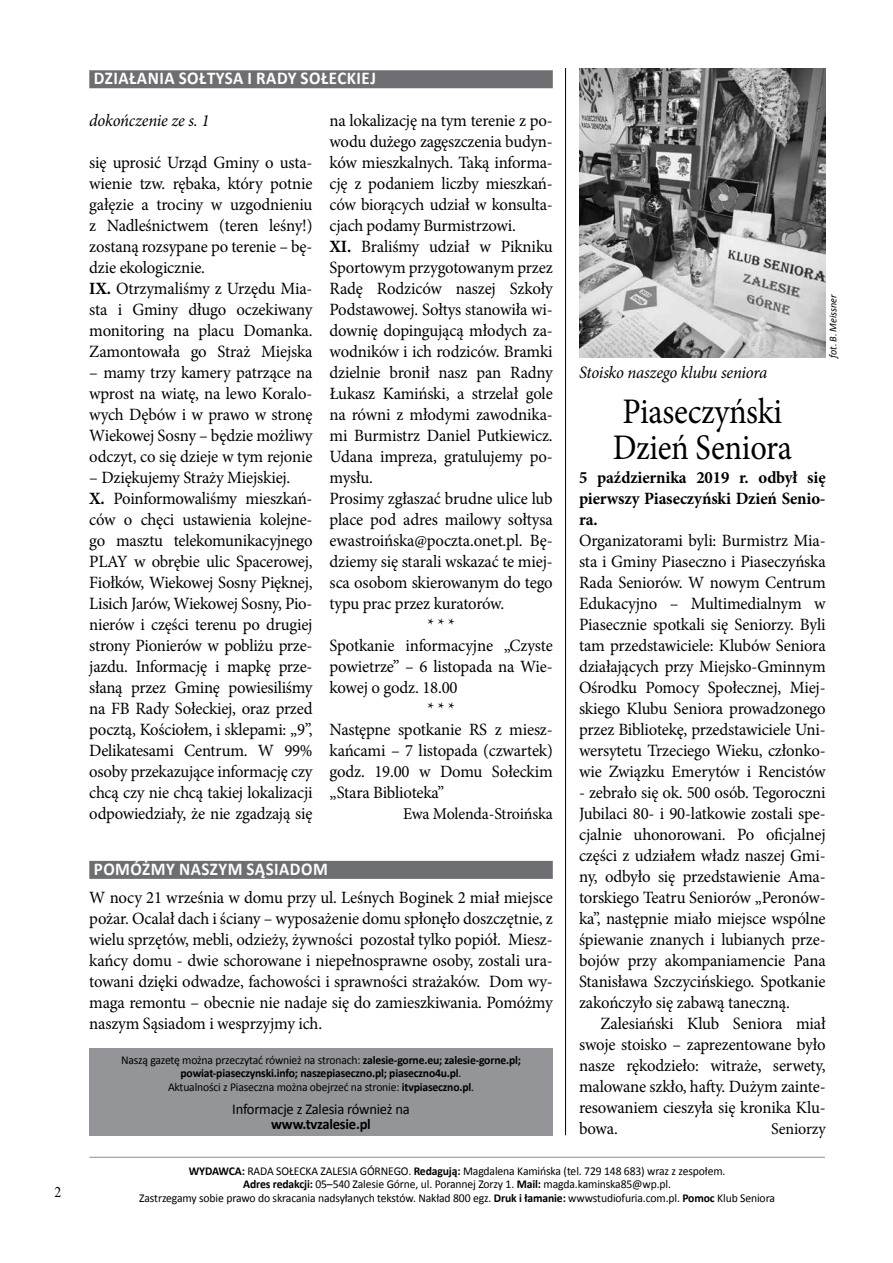
<style>
.page{position:relative;width:893px;height:1263px;background:#fff}
.page>*{position:absolute;margin:0;border:0;box-sizing:border-box;transform-origin:0 0}
.t1{font:36px/36px "Minion Pro";letter-spacing:-.01em;color:#000;scale:.9 1}
.t2{font:700 18px "Calibri";letter-spacing:.03em;color:#fff;scale:.94 1}
.t3{font:17.25px/21px "Minion Pro";letter-spacing:-.015em;color:#000;text-align:justify}
.t4{font:700 17.25px/21px "Minion Pro";letter-spacing:-.01em;color:#000;text-align:justify}
.t5{font:italic 17.25px "Minion Pro";letter-spacing:-.015em;color:#000}
.t6{font:16.5px "Minion Pro";letter-spacing:-.01em;color:#000}
.t7{font:15px "Calibri";letter-spacing:-.015em;color:#000}
.t8{font:700 15px "Calibri";letter-spacing:-.015em;color:#000}
.t9{font:15px "Times CE Medium";color:#000;scale:.9 1}
.t10{font:12px/13.5px "Calibri";letter-spacing:-.01em;color:#000;text-align:center}
.t11{font:700 12px/13.5px "Calibri";letter-spacing:-.015em;color:#000;text-align:center}
.t12{font:italic 10.5px "Calibri";letter-spacing:-.01em;color:#000}
.s1{font-weight:700}
.s2{font-weight:400}
</style>
<div class="page">
<hr style="left:89px;top:1157px;width:736px;height:1px;background:#939598">
<div style="left:89px;top:1048px;width:464px;height:87px;background:#939598"></div>
<div style="left:89px;top:70px;width:464px;height:18px;background:#6d6e71"></div>
<img style="left:579px;top:68px;width:247px;height:289px">
<hr style="left:565px;top:68px;width:1px;height:1067px;background:#000">
<div style="left:89px;top:861px;width:464px;height:18px;background:#6d6e71"></div>
<p class="t9" style="left:54px;top:1183px;width:9px">2</p>
<p class="t2" style="left:94px;top:67px;width:302px">Działania Sołtysa i Rady Sołeckiej</p>
<p class="t5" style="left:89px;top:109px;width:122px">dokończenie ze s. 1</p>
<p class="t3" style="left:89px;top:152px;width:225px;text-align:left">się uprosić Urząd Gminy o usta&shy;wienie tzw. rębaka, który potnie gałęzie a trociny w uzgodnieniu z Nadleśnictwem (teren leśny!) zostaną rozsypane po terenie – bę&shy;dzie ekologicznie.<br><span class="s1">IX.</span> Otrzymaliśmy z Urzędu Mia&shy;sta i Gminy długo oczekiwany monitoring na placu Domanka.<br>Zamontowała go Straż Miejska</p>
<p class="t3" style="left:89px;top:362px;width:225px">– mamy trzy kamery patrzące na wprost na wiatę, na lewo Koralo&shy;wych Dębów i w prawo w stronę Wiekowej Sosny – będzie możliwy odczyt, co się dzieje w tym rejonie</p>
<p class="t3" style="left:89px;top:467px;width:225px;text-align:left">– Dziękujemy Straży Miejskiej.<br><span class="s1">X.</span> Poinformowaliśmy mieszkań&shy;ców o chęci ustawienia kolejne&shy;go masztu telekomunikacyjnego PLAY w obrębie ulic Spacerowej, Fiołków, Wiekowej Sosny Pięknej, Lisich Jarów, Wiekowej Sosny, Pio&shy;nierów i części terenu po drugiej strony Pionierów w pobliżu prze&shy;jazdu. Informację i mapkę prze&shy;słaną przez Gminę powiesiliśmy na FB Rady Sołeckiej, oraz przed pocztą, Kościołem, i sklepami: „9”, Delikatesami Centrum. W 99% osoby przekazujące informację czy chcą czy nie chcą takiej lokalizacji odpowiedziały, że nie zgadzają się</p>
<p class="t3" style="left:330px;top:110px;width:225px">na lokalizację na tym terenie z po-</p>
<p class="t3" style="left:330px;top:131px;width:225px">wodu dużego zagęszczenia budyn-</p>
<p class="t3" style="left:330px;top:152px;width:225px">ków mieszkalnych. Taką informa-</p>
<p class="t3" style="left:330px;top:173px;width:225px">cję z podaniem liczby mieszkań-</p>
<p class="t3" style="left:330px;top:194px;width:225px">ców biorących udział w konsulta-</p>
<p class="t3" style="left:330px;top:215px;width:188px">cjach podamy Burmistrzowi.</p>
<p class="t3" style="left:330px;top:236px;width:225px"><span class="s1">XI.</span> Braliśmy udział w Pikniku</p>
<p class="t3" style="left:330px;top:257px;width:225px">Sportowym przygotowanym przez</p>
<p class="t3" style="left:330px;top:278px;width:225px">Radę Rodziców naszej Szkoły</p>
<p class="t3" style="left:330px;top:299px;width:225px">Podstawowej. Sołtys stanowiła wi-</p>
<p class="t3" style="left:330px;top:320px;width:225px">downię dopingującą młodych za-</p>
<p class="t3" style="left:330px;top:341px;width:225px">wodników i ich rodziców. Bramki</p>
<p class="t3" style="left:330px;top:362px;width:225px">dzielnie bronił nasz pan Radny</p>
<p class="t3" style="left:330px;top:383px;width:225px">Łukasz Kamiński, a strzelał gole</p>
<p class="t3" style="left:330px;top:404px;width:225px">na równi z młodymi zawodnika-</p>
<p class="t3" style="left:330px;top:425px;width:225px">mi Burmistrz Daniel Putkiewicz.</p>
<p class="t3" style="left:330px;top:446px;width:225px">Udana impreza, gratulujemy po-</p>
<p class="t3" style="left:330px;top:467px;width:45px">mysłu.</p>
<p class="t3" style="left:330px;top:488px;width:225px">Prosimy zgłaszać brudne ulice lub</p>
<p class="t3" style="left:330px;top:509px;width:225px">place pod adres mailowy sołtysa</p>
<p class="t3" style="left:330px;top:530px;width:225px">ewastroińska@poczta.onet.pl. Bę-</p>
<p class="t3" style="left:330px;top:551px;width:225px">dziemy się starali wskazać te miej-</p>
<p class="t3" style="left:330px;top:572px;width:225px">sca osobom skierowanym do tego</p>
<p class="t3" style="left:330px;top:593px;width:176px">typu prac przez kuratorów.</p>
<p class="t3" style="left:428px;top:614px;width:29px">* * *</p>
<p class="t3" style="left:330px;top:635px;width:225px">Spotkanie informacyjne „Czyste</p>
<p class="t3" style="left:330px;top:656px;width:225px">powietrze” – 6 listopada na Wie-</p>
<p class="t3" style="left:330px;top:677px;width:130px">kowej o godz. 18.00</p>
<p class="t3" style="left:428px;top:698px;width:29px">* * *</p>
<p class="t3" style="left:330px;top:719px;width:225px">Następne spotkanie RS z miesz-</p>
<p class="t3" style="left:330px;top:740px;width:225px">kańcami – 7 listopada (czwartek)</p>
<p class="t3" style="left:330px;top:761px;width:225px">godz. 19.00 w Domu Sołeckim</p>
<p class="t3" style="left:330px;top:782px;width:116px">„Stara Biblioteka”</p>
<p class="t6" style="left:403px;top:803px;width:151px">Ewa Molenda-Stroińska</p>
<p class="t2" style="left:94px;top:857px;width:248px">Pomóżmy naszym sąsiadom</p>
<p class="t3" style="left:89px;top:887px;width:465px">W nocy 21 września w domu przy ul. Leśnych Boginek 2 miał miejsce pożar. Ocalał dach i ściany – wyposażenie domu spłonęło doszczętnie, z wielu sprzętów, mebli, odzieży, żywności pozostał tylko popiół. Miesz&shy;kańcy domu - dwie schorowane i niepełnosprawne osoby, zostali ura&shy;towani dzięki odwadze, fachowości i sprawności strażaków. Dom wy&shy;maga remontu – obecnie nie nadaje się do zamieszkiwania. Pomóżmy naszym Sąsiadom i wesprzyjmy ich.</p>
<p class="t11" style="left:121px;top:1053px;width:401px"><span class="s2">Naszą gazetę można przeczytać również na stronach:</span> zalesie-gorne.eu; zalesie-gorne.pl; powiat-piaseczynski.info; naszepiaseczno.pl; piaseczno4u.pl<span class="s2">.<br>Aktualności z Piaseczna można obejrzeć na stronie:</span> itvpiaseczno.pl<span class="s2">.</span></p>
<p class="t7" style="left:232px;top:1099px;width:179px">Informacje z Zalesia również na</p>
<p class="t8" style="left:271px;top:1114px;width:101px">www.tvzalesie.pl</p>
<p class="t5" style="left:579px;top:361px;width:190px">Stoisko naszego klubu seniora</p>
<p class="t12" style="left:826px;top:358px;width:65px;rotate:-90deg">fot. B. Meissner</p>
<h1 class="t1" style="left:613px;top:394px;width:201px">Piaseczyński<br>Dzień Seniora</h1>
<p class="t4" style="left:579px;top:467px;width:248px">5 października 2019 r. odbył się pierwszy Piaseczyński Dzień Senio&shy;ra.</p>
<p class="t3" style="left:579px;top:530px;width:248px">Organizatorami byli: Burmistrz Mia&shy;sta i Gminy Piaseczno i Piaseczyńska Rada Seniorów. W nowym Centrum Edukacyjno – Multimedialnym w Piasecznie spotkali się Seniorzy. Byli tam przedstawiciele: Klubów Seniora działających przy Miejsko-Gminnym Ośrodku Pomocy Społecznej, Miej&shy;skiego Klubu Seniora prowadzonego przez Bibliotekę, przedstawiciele Uni&shy;wersytetu Trzeciego Wieku, członko&shy;wie Związku Emerytów i Rencistów</p>
<p class="t3" style="left:579px;top:782px;width:248px">- zebrało się ok. 500 osób. Tegoroczni Jubilaci 80- i 90-latkowie zostali spe&shy;cjalnie uhonorowani. Po oficjalnej części z udziałem władz naszej Gmi&shy;ny, odbyło się przedstawienie Ama&shy;torskiego Teatru Seniorów „Peronów&shy;ka”, następnie miało miejsce wspólne śpiewanie znanych i lubianych prze&shy;bojów przy akompaniamencie Pana Stanisława Szczycińskiego. Spotkanie zakończyło się zabawą taneczną.</p>
<p class="t3" style="left:579px;top:1013px;width:248px;text-indent:21px">Zalesiański Klub Seniora miał swoje stoisko – zaprezentowane było nasze rękodzieło: witraże, serwety, malowane szkło, hafty. Dużym zainte&shy;resowaniem cieszyła się kronika Klu&shy;bowa.</p>
<p class="t6" style="left:771px;top:1118px;width:56px">Seniorzy</p>
<p class="t10" style="left:139px;top:1164px;width:637px"><span class="s1">WY-DAW-CA:</span> RA-DA SO-ŁEC-KA ZA-LE-SIA GÓR-NE-GO. <span class="s1">Redagują:</span> Magdalena Kamińska (tel. 729 148 683) wraz z zespołem.<br><span class="s1">Adres redakcji:</span> 05–540 Za-le-sie Gór-ne, ul. Porannej Zorzy 1. <span class="s1">Mail:</span> magda.kaminska85@wp.pl.<br>Za-strze-ga-my so-bie pra-wo do skra-ca-nia nad-sy-ła-nych tek-stów. Na-kład 800 egz. <span class="s1">Druk i łamanie:</span> www-stu-dio-fu-ria.com.pl. <span class="s1">Pomoc</span> Klub Se-nio-ra</p>
</div>
